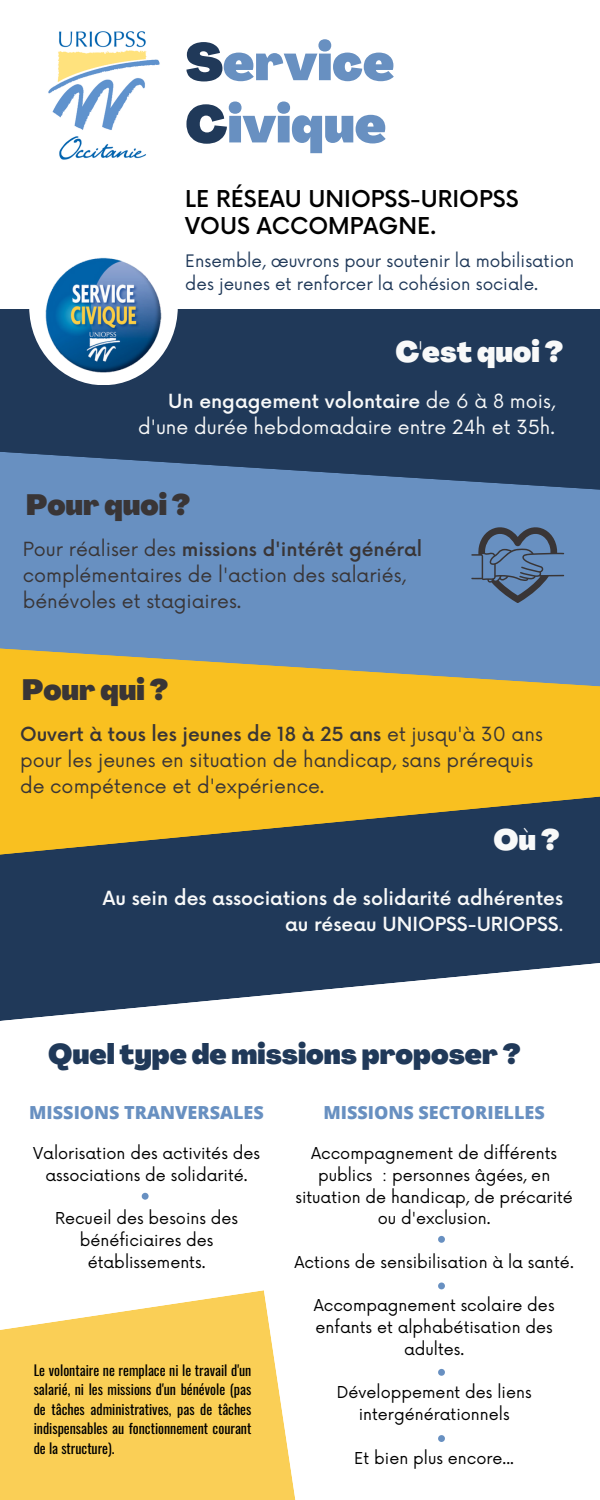
<style>
.page{position:relative;width:600px;height:1500px;background:#fff}
.page>*{position:absolute;margin:0;border:0;box-sizing:border-box;transform-origin:0 0}
.t1{font:900 51.2px/62.2px "Agrandir";color:#6890c1}
.t2{font:900 28.9px "Agrandir";color:#393536}
.t3{font:900 28.9px "Agrandir";color:#f8f9f9}
.t4{font:900 28px "Agrandir";color:#203959}
.t5{font:500 22.6px "Now";color:#000}
.t6{font:19px/26.2px "Now";color:#393536}
.t7{font:19px/26.2px "Now";color:#f8f9f9;text-align:right}
.t8{font:500 19px "Now";color:#f8f9f9}
.t9{font:800 18px "Open Sans";color:#6890c1}
.t10{font:16.8px/23.2px "Now";color:#203959}
.t11{font:16px/21.8px "Now";color:#000;text-align:center}
.t12{font:14px/19.5px "Oswald";color:#000;text-align:justify}
.s1{color:#203959}
.s2{font-weight:500}
.s3{font-weight:400}
</style>
<div class="page">
<div style="left:0;top:309px;width:600px;height:190px;background:#203959"></div>
<div style="left:0;top:688px;width:600px;height:105px;background:#f9c020"></div>
<svg style="left:0;top:452px;width:600px;height:236px;background:#6f8da9"></svg>
<svg style="left:0;top:793px;width:600px;height:228px;background:#5b6565"></svg>
<div style="left:29px;top:228px;width:149px;height:157px;background:#fff;border-radius:50%"></div>
<img style="left:45px;top:257px;width:117px;height:117px">
<svg style="left:142px;top:1193px;width:6px;height:7px"></svg>
<svg style="left:438px;top:1236px;width:7px;height:7px"></svg>
<svg style="left:438px;top:1283px;width:7px;height:6px"></svg>
<svg style="left:438px;top:1369px;width:7px;height:7px"></svg>
<svg style="left:0;top:1290px;width:296px;height:210px;background:#fad56d"></svg>
<svg style="left:471px;top:526px;width:93px;height:77px;background:#5c7aa0"></svg>
<svg style="left:438px;top:1435px;width:7px;height:7px"></svg>
<img style="left:48px;top:31px;width:112px;height:129px">
<p class="t1" style="left:185px;top:36px;width:211px"><span class="s1">S</span>ervice<br><span class="s1">C</span>ivique</p>
<p class="t5" style="left:185px;top:187px;width:335px">LE RÉSEAU UNIOPSS-URIOPSS</p>
<p class="t5" style="left:185px;top:214px;width:253px">VOUS ACCOMPAGNE.</p>
<p class="t10" style="left:185px;top:250px;width:391px">Ensemble, œuvrons pour soutenir la mobilisation des jeunes et renforcer la cohésion sociale.</p>
<p class="t3" style="left:395px;top:340px;width:169px">C'est quoi ?</p>
<p class="t7" style="left:138px;top:389px;width:418px"><span class="s2">Un engagement volontaire</span> de 6 à 8 mois, d'une durée hebdomadaire entre 24h et 35h.</p>
<p class="t2" style="left:26px;top:493px;width:166px">Pour quoi ?</p>
<p class="t6" style="left:23px;top:537px;width:401px">Pour réaliser des <span class="s2">missions d'intérêt général </span>complémentaires de l'action des salariés, bénévoles et stagiaires.</p>
<p class="t2" style="left:22px;top:678px;width:148px">Pour qui ?</p>
<p class="t6" style="left:20px;top:722px;width:524px"><span class="s2">Ouvert à tous les jeunes de 18 à 25 ans</span> et jusqu'à 30 ans pour les jeunes en situation de handicap, sans prérequis de compétence et d'expérience.</p>
<p class="t3" style="left:493px;top:829px;width:68px">Où?</p>
<p class="t8" style="left:103px;top:888px;width:462px">Au sein des associations de solidarité adhérentes</p>
<p class="t8" style="left:285px;top:914px;width:280px">au réseau UNIOPSS-URIOPSS<span class="s3">.</span></p>
<p class="t4" style="left:48px;top:1043px;width:474px">Quel type de missions proposer ?</p>
<p class="t9" style="left:29px;top:1099px;width:236px">MISSIONS TRANVERSALES</p>
<p class="t11" style="left:33px;top:1143px;width:228px">Valorisation des activités des associations de solidarité.</p>
<p class="t11" style="left:55px;top:1209px;width:185px">Recueil des besoins des bénéficiaires des établissements.</p>
<p class="t12" style="left:34px;top:1360px;width:219px">Le volontaire ne remplace ni le travail d'un salarié, ni les missions d'un bénévole (pas de tâches administratives, pas de tâches indispensables au fonctionnement courant de la structure).</p>
<p class="t9" style="left:323px;top:1099px;width:223px">MISSIONS SECTORIELLES</p>
<p class="t11" style="left:295px;top:1143px;width:279px">Accompagnement de différents publics : personnes âgées, en situation de handicap, de précarité ou d'exclusion.</p>
<p class="t11" style="left:295px;top:1252px;width:281px">Actions de sensibilisation à la santé.</p>
<p class="t11" style="left:314px;top:1296px;width:242px">Accompagnement scolaire des enfants et alphabétisation des adultes.</p>
<p class="t11" style="left:337px;top:1383px;width:196px">Développement des liens intergénérationnels</p>
<p class="t11" style="left:354px;top:1448px;width:161px">Et bien plus encore...</p>
</div>
